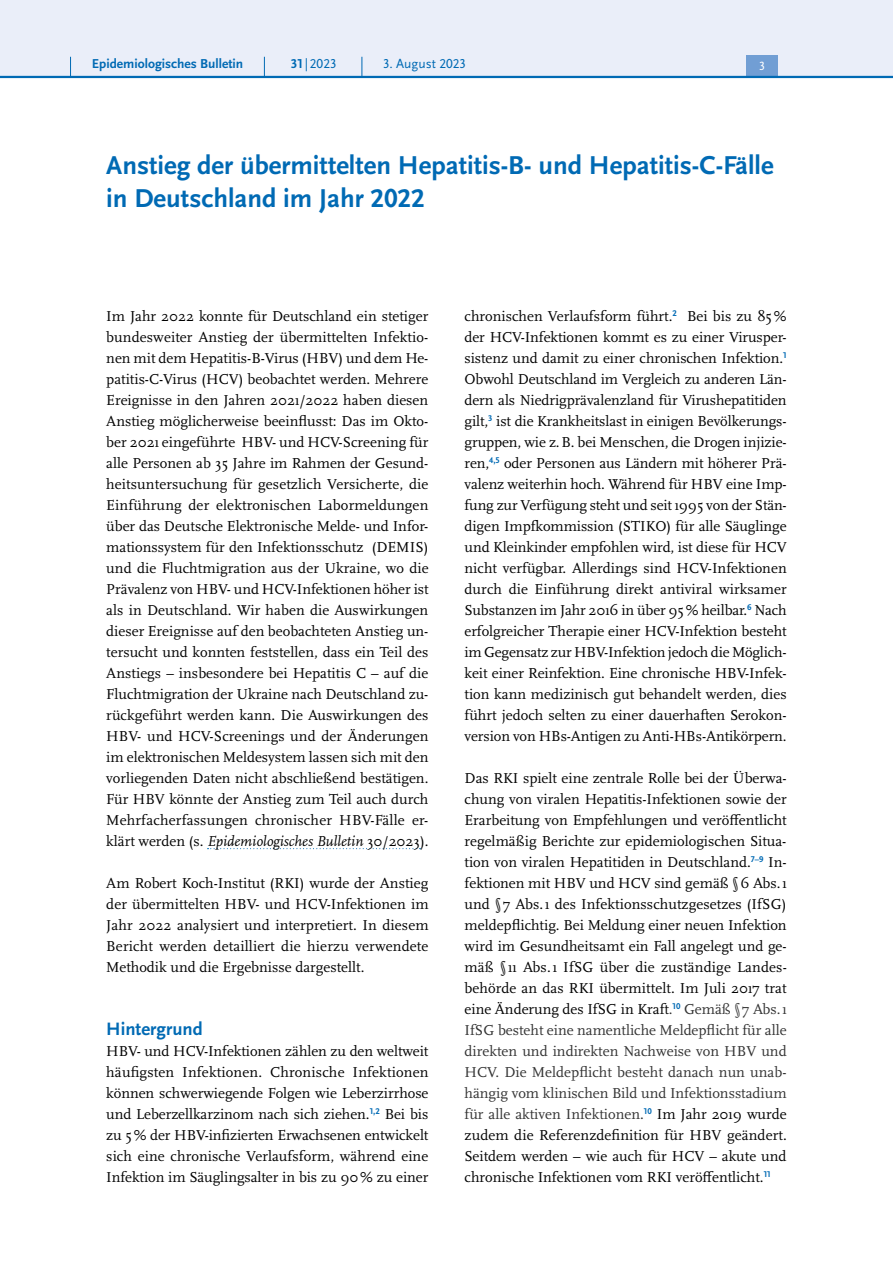
<style>
.page{position:relative;width:893px;height:1263px;background:#fff}
.page>*{position:absolute;margin:0;border:0;box-sizing:border-box;transform-origin:0 0}
.H2{font:700 27px/33px "Scala Sans Pro";color:#006ab4}
.H3_-_Neu{font:700 18.75px "Scala Sans Pro";color:#006ab4}
.P_-_Fließtext{font:15px/21px "Scala Pro";color:#000;text-align:justify}
.t1{font:700 13.5px "Scala Sans Pro";color:#006ab4}
.t2{font:13.5px "Scala Sans Pro";color:#006ab4}
.t3{font:12.45px "Scala Sans Pro";color:#fff}
.s1{font-weight:700}
.s2{font-style:italic}
.s3{color:#323232}
</style>
<div class="page">
<svg style="left:208px;top:848px;width:212px;height:1px"></svg>
<div style="left:0;top:0;width:893px;height:77px;background:#eaeef9"></div>
<div style="left:746px;top:55px;width:32px;height:21px;background:#719ed4"></div>
<hr style="left:0;top:76px;width:893px;height:2px;background:#006ab4">
<svg style="left:70px;top:57px;width:1px;height:19px"></svg>
<svg style="left:264px;top:57px;width:1px;height:19px"></svg>
<svg style="left:362px;top:57px;width:1px;height:19px"></svg>
<p class="t1" style="left:92px;top:55px;width:153px">Epidemiologisches Bulletin</p>
<p class="t2" style="left:291px;top:55px;width:47px"><span class="s1">31</span> | 2023</p>
<p class="t2" style="left:383px;top:55px;width:84px">3. August 2023</p>
<p class="t3" style="left:759px;top:59px;width:7px">3</p>
<h2 class="H2" style="left:106px;top:148px;width:669px">Anstieg der übermittelten Hepatitis-B- und Hepatitis-C-Fälle in Deutschland im Jahr 2022</h2>
<p class="P_-_Fließtext" style="left:106px;top:305px;width:324px">Im Jahr 2022 konnte für Deutschland ein stetiger bundesweiter Anstieg der übermittelten Infektio&shy;nen mit dem Hepatitis-B-Virus (HBV) und dem He&shy;patitis-C-Virus (HCV) beobachtet werden. Mehrere Ereignisse in den Jahren 2021/2022 haben diesen Anstieg möglicherweise beeinflusst: Das im Okto&shy;ber 2021 eingeführte HBV- und HCV-Screening für alle Personen ab 35 Jahre im Rahmen der Gesund&shy;heitsuntersuchung für gesetzlich Versicherte, die Einführung der elektronischen Labormeldungen über das Deutsche Elektronische Melde- und Infor&shy;mationssystem für den Infektionsschutz (DEMIS) und die Fluchtmigration aus der Ukraine, wo die Prävalenz von HBV- und HCV-Infektionen höher ist als in Deutschland. Wir haben die Auswirkungen dieser Ereignisse auf den beobachteten Anstieg un&shy;tersucht und konnten feststellen, dass ein Teil des Anstiegs – insbesondere bei Hepatitis C – auf die Fluchtmigration der Ukraine nach Deutschland zu&shy;rückgeführt werden kann. Die Auswirkungen des HBV- und HCV-Screenings und der Änderungen im elektronischen Meldesystem lassen sich mit den vorliegenden Daten nicht abschließend bestätigen.<br>Für HBV könnte der Anstieg zum Teil auch durch Mehrfacherfassungen chronischer HBV-Fälle er&shy;klärt werden (s. <span class="s2">Epidemiologisches Bulletin</span> 30/2023).</p>
<p class="P_-_Fließtext" style="left:106px;top:872px;width:324px">Am Robert Koch-Institut (RKI) wurde der Anstieg der übermittelten HBV- und HCV-Infektionen im Jahr 2022 analysiert und interpretiert. In diesem Bericht werden detailliert die hierzu verwendete Methodik und die Ergebnisse dargestellt.</p>
<h1 class="H3_-_Neu" style="left:106px;top:1017px;width:98px">Hintergrund</h1>
<p class="P_-_Fließtext" style="left:106px;top:1040px;width:324px">HBV- und HCV-Infektionen zählen zu den weltweit häufigsten Infektionen. Chronische Infektionen können schwerwiegende Folgen wie Leberzirrhose und Leberzellkarzinom nach sich ziehen.<sup>1,2</sup> Bei bis zu 5% der HBV-infizierten Erwachsenen entwickelt sich eine chronische Verlaufsform, während eine Infektion im Säuglingsalter in bis zu 90% zu einer</p>
<p class="P_-_Fließtext" style="left:465px;top:305px;width:324px">chronischen Verlaufsform führt.<sup>2</sup> Bei bis zu 85% der HCV-Infektionen kommt es zu einer Virusper&shy;sistenz und damit zu einer chronischen Infektion.<sup>1<br></sup>Obwohl Deutschland im Vergleich zu anderen Län&shy;dern als Niedrigprävalenzland für Virushepatitiden gilt,<sup>3</sup> ist die Krankheitslast in einigen Bevölkerungs&shy;gruppen, wie z.B. bei Menschen, die Drogen injizie&shy;ren,<sup>4,5</sup> oder Personen aus Ländern mit höherer Prä&shy;valenz weiterhin hoch. Während für HBV eine Imp&shy;fung zur Verfügung steht und seit 1995 von der Stän&shy;digen Impfkommission (STIKO) für alle Säuglinge und Kleinkinder empfohlen wird, ist diese für HCV nicht verfügbar. Allerdings sind HCV-Infektionen durch die Einführung direkt antiviral wirksamer Substanzen im Jahr 2016 in über 95% heilbar.<sup>6</sup> Nach erfolgreicher Therapie einer HCV-Infektion besteht im Gegensatz zur HBV-Infektion jedoch die Möglich&shy;keit einer Reinfektion. Eine chronische HBV-Infek&shy;tion kann medizinisch gut behandelt werden, dies führt jedoch selten zu einer dauerhaften Serokon&shy;version von HBs-Antigen zu Anti-HBs-Antikörpern.</p>
<p class="P_-_Fließtext" style="left:465px;top:767px;width:324px">Das RKI spielt eine zentrale Rolle bei der Überwa&shy;chung von viralen Hepatitis-Infektionen sowie der Erarbeitung von Empfehlungen und veröffentlicht regelmäßig Berichte zur epidemiologischen Situa&shy;tion von viralen Hepatitiden in Deutschland.<sup>7–9</sup> In&shy;fektionen mit HBV und HCV sind gemäß §6 Abs.1 und § 7 Abs.1 des Infektionsschutzgesetzes (IfSG) meldepflichtig. Bei Meldung einer neuen Infektion wird im Gesundheitsamt ein Fall angelegt und ge&shy;mäß §11 Abs. 1 IfSG über die zuständige Landes&shy;behörde an das RKI übermittelt. Im Juli 2017 trat eine Änderung des IfSG in Kraft<span class="s3">.</span><sup>10</sup> <span class="s3">Gemäß § 7 Abs.1<br>IfSG besteht eine namentliche Meldepflicht für alle direkten und indirekten Nachweise von HBV und HCV. Die Meldepflicht besteht danach nun unab&shy;hängig vom klinischen Bild und Infektionsstadium für alle aktiven Infektionen.</span><sup>10</sup> Im Jahr 2019 wurde zudem die Referenzdefinition für HBV geändert.<br>Seitdem werden – wie auch für HCV – akute und chronische Infektionen vom RKI veröffentlicht.<sup>11</sup></p>
</div>
